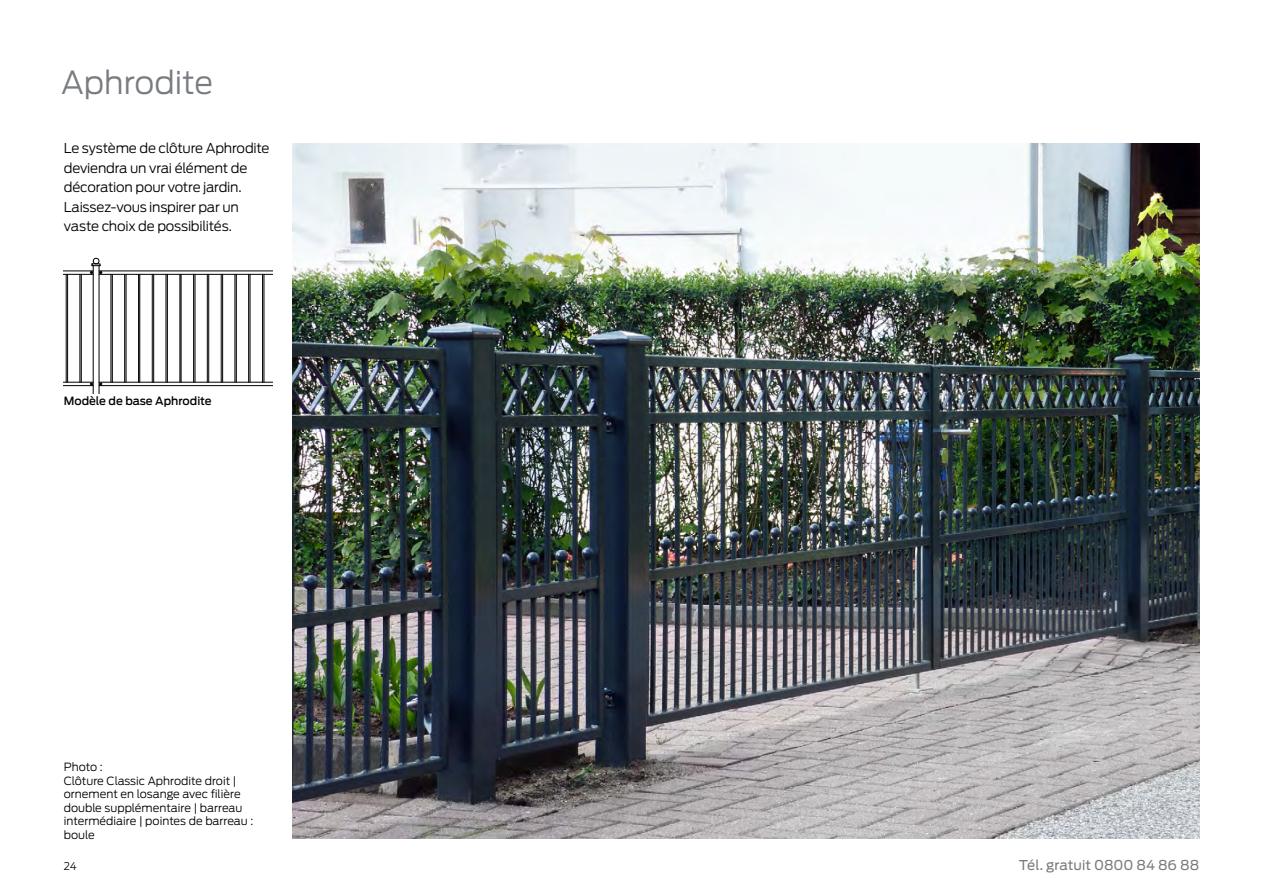
<style>
.page{position:relative;width:1263px;height:893px;background:#fff}
.page>*{position:absolute;margin:0;border:0;box-sizing:border-box;transform-origin:0 0}
.t1{font:300 31.5px "Antenna";color:#787b80}
.t2{font:300 13.5px/19.5px "Antenna";letter-spacing:-.02em;color:#000}
.t3{font:13.5px "Antenna";letter-spacing:-.005em;color:#787b80}
.t4{font:300 11.25px/13.5px "Antenna";color:#000}
.t5{font:500 11.25px "Antenna";color:#000}
.t6{font:300 10.5px "Antenna";color:#000}
</style>
<div class="page">
<img style="left:292px;top:144px;width:907px;height:695px">
<hr style="left:99px;top:274px;width:173px;height:1px;background:#000">
<hr style="left:99px;top:271px;width:173px;height:1px;background:#000">
<hr style="left:99px;top:385px;width:173px;height:1px;background:#000">
<hr style="left:99px;top:382px;width:173px;height:1px;background:#000">
<hr style="left:374px;top:274px;width:1px;height:108px;background:#000">
<hr style="left:373px;top:274px;width:1px;height:108px;background:#000">
<hr style="left:360px;top:274px;width:1px;height:108px;background:#000">
<hr style="left:359px;top:274px;width:1px;height:108px;background:#000">
<svg style="left:64px;top:258px;width:44px;height:135px"></svg>
<hr style="left:346px;top:274px;width:1px;height:108px;background:#000">
<hr style="left:345px;top:274px;width:1px;height:108px;background:#000">
<hr style="left:332px;top:274px;width:1px;height:108px;background:#000">
<hr style="left:331px;top:274px;width:1px;height:108px;background:#000">
<hr style="left:319px;top:274px;width:1px;height:108px;background:#000">
<hr style="left:317px;top:274px;width:1px;height:108px;background:#000">
<hr style="left:305px;top:274px;width:1px;height:108px;background:#000">
<hr style="left:304px;top:274px;width:1px;height:108px;background:#000">
<hr style="left:291px;top:274px;width:1px;height:108px;background:#000">
<hr style="left:290px;top:274px;width:1px;height:108px;background:#000">
<hr style="left:277px;top:274px;width:1px;height:108px;background:#000">
<hr style="left:276px;top:274px;width:1px;height:108px;background:#000">
<hr style="left:264px;top:274px;width:1px;height:108px;background:#000">
<hr style="left:262px;top:274px;width:1px;height:108px;background:#000">
<hr style="left:250px;top:274px;width:1px;height:108px;background:#000">
<hr style="left:248px;top:274px;width:1px;height:108px;background:#000">
<hr style="left:236px;top:274px;width:1px;height:108px;background:#000">
<hr style="left:235px;top:274px;width:1px;height:108px;background:#000">
<hr style="left:222px;top:274px;width:1px;height:108px;background:#000">
<hr style="left:221px;top:274px;width:1px;height:108px;background:#000">
<hr style="left:208px;top:274px;width:1px;height:108px;background:#000">
<hr style="left:207px;top:274px;width:1px;height:108px;background:#000">
<hr style="left:195px;top:274px;width:1px;height:108px;background:#000">
<hr style="left:193px;top:274px;width:1px;height:108px;background:#000">
<hr style="left:181px;top:274px;width:1px;height:108px;background:#000">
<hr style="left:180px;top:274px;width:1px;height:108px;background:#000">
<hr style="left:167px;top:274px;width:1px;height:108px;background:#000">
<hr style="left:166px;top:274px;width:1px;height:108px;background:#000">
<hr style="left:153px;top:274px;width:1px;height:108px;background:#000">
<hr style="left:152px;top:274px;width:1px;height:108px;background:#000">
<hr style="left:140px;top:274px;width:1px;height:108px;background:#000">
<hr style="left:138px;top:274px;width:1px;height:108px;background:#000">
<hr style="left:126px;top:274px;width:1px;height:108px;background:#000">
<hr style="left:124px;top:274px;width:1px;height:108px;background:#000">
<hr style="left:112px;top:274px;width:1px;height:108px;background:#000">
<hr style="left:111px;top:274px;width:1px;height:108px;background:#000">
<hr style="left:405px;top:274px;width:1px;height:108px;background:#000">
<hr style="left:404px;top:274px;width:1px;height:108px;background:#000">
<hr style="left:81px;top:274px;width:1px;height:108px;background:#000">
<hr style="left:80px;top:274px;width:1px;height:108px;background:#000">
<hr style="left:67px;top:274px;width:1px;height:108px;background:#000">
<hr style="left:66px;top:274px;width:1px;height:108px;background:#000">
<hr style="left:64px;top:274px;width:1px;height:108px;background:#000">
<h1 class="t1" style="left:61px;top:64px;width:153px">Aphrodite</h1>
<p class="t2" style="left:64px;top:139px;width:207px">Le système de clôture Aphrodite deviendra un vrai élément de décoration pour votre jardin.<br>Laissez-vous inspirer par un vaste choix de possibilités.</p>
<p class="t5" style="left:64px;top:395px;width:149px">Modèle de base Aphrodite</p>
<p class="t4" style="left:64px;top:761px;width:191px">Photo :<br>Clôture Classic Aphrodite droit | ornement en losange avec filière double supplémentaire | barreau intermédiaire | pointes de barreau : boule</p>
<p class="t6" style="left:64px;top:860px;width:15px">24</p>
<p class="t3" style="left:1019px;top:857px;width:182px">Tél. gratuit 0800 84 86 88</p>
</div>
